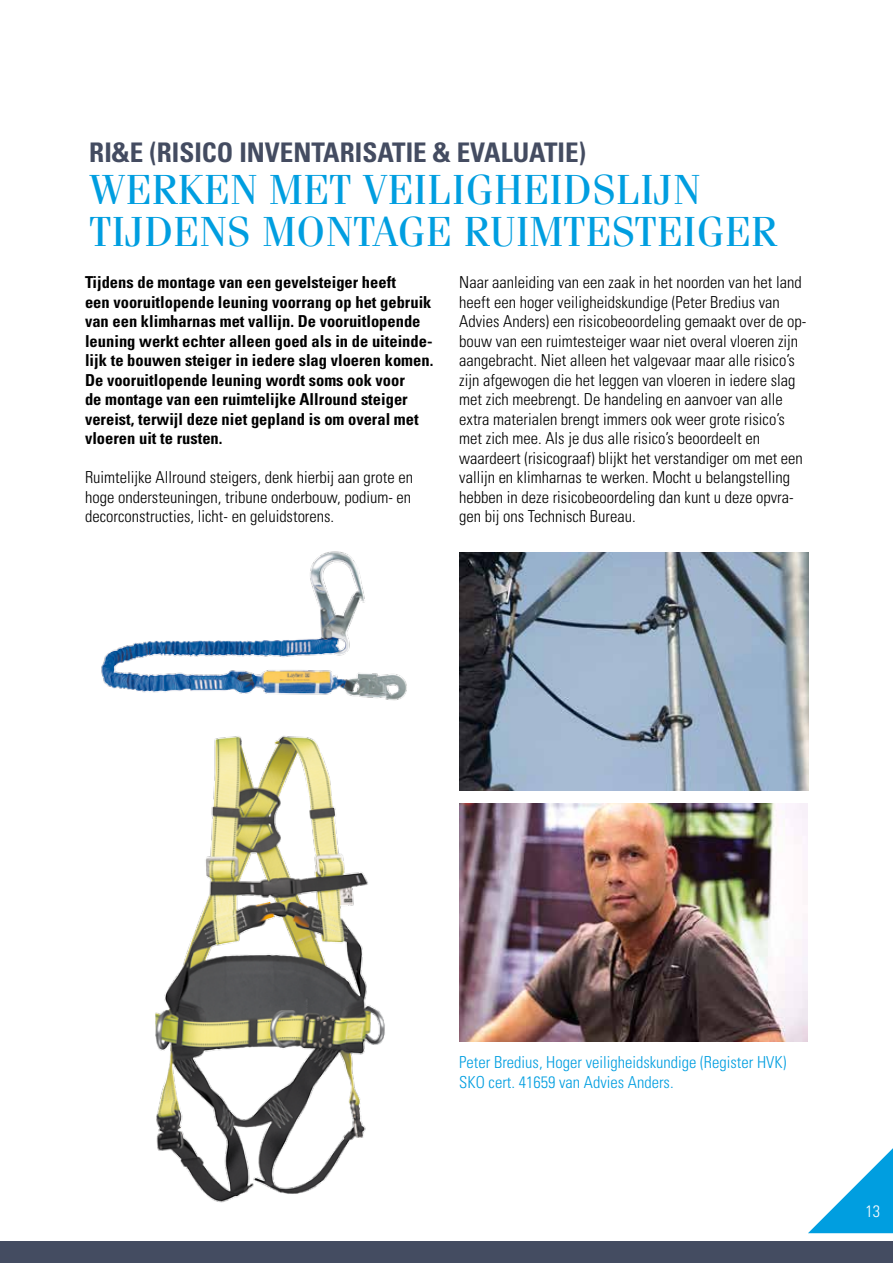
<style>
.page{position:relative;width:893px;height:1263px;background:#fff}
.page>*{position:absolute;margin:0;border:0;box-sizing:border-box;transform-origin:0 0}
.t1{font:42px/42px "Fenice Pro ITC";letter-spacing:.01em;color:#009ee0}
.t2{font:700 condensed 27px "Univers";color:#444c61}
.t3{font:300 condensed 16.5px/19.5px "Univers";color:#000;text-align:justify}
.t4{font:700 condensed 16.5px/19.5px "Univers";color:#000}
.t5{font:300 condensed 16.5px/19.5px "Univers";color:#009ee0}
.t6{font:300 condensed 16.5px "Univers";color:#fff}
</style>
<div class="page">
<div style="left:0;top:1242px;width:893px;height:21px;background:#444c61"></div>
<svg style="left:808px;top:1148px;width:85px;height:85px"></svg>
<img style="left:459px;top:803px;width:349px;height:238px">
<img style="left:155px;top:735px;width:230px;height:468px">
<img style="left:101px;top:551px;width:306px;height:150px">
<img style="left:459px;top:552px;width:349px;height:238px">
<h2 class="t2" style="left:89px;top:136px;width:498px">RI&amp;E (RISICO INVENTARISATIE &amp; EVALUATIE)</h2>
<h1 class="t1" style="left:90px;top:168px;width:689px">WERKEN MET VEILIGHEIDSLIJN<br>TIJDENS MONTAGE RUIMTESTEIGER</h1>
<p class="t4" style="left:85px;top:272px;width:350px">Tijdens de montage van een gevelsteiger heeft<br>een vooruitlopende leuning voorrang op het gebruik van een klimharnas met vallijn. De vooruitlopende leuning werkt echter alleen goed als in de uiteinde&shy;lijk te bouwen steiger in iedere slag vloeren komen.<br>De vooruitlopende leuning wordt soms ook voor<br>de montage van een ruimtelijke Allround steiger vereist, terwijl deze niet gepland is om overal met vloeren uit te rusten.</p>
<p class="t3" style="left:85px;top:467px;width:329px">Ruimtelijke Allround steigers, denk hierbij aan grote en hoge ondersteuningen, tribune onderbouw, podium- en decorconstructies, licht- en geluidstorens.</p>
<p class="t3" style="left:459px;top:272px;width:349px;text-align:left">Naar aanleiding van een zaak in het noorden van het land heeft een hoger veiligheidskundige (Peter Bredius van Advies Anders) een risicobeoordeling gemaakt over de op&shy;bouw van een ruimtesteiger waar niet overal vloeren zijn aangebracht. Niet alleen het valgevaar maar alle risico’s zijn afgewogen die het leggen van vloeren in iedere slag met zich meebrengt. De handeling en aanvoer van alle extra materialen brengt immers ook weer grote risico’s met zich mee. Als je dus alle risico’s beoordeelt en waardeert (risicograaf) blijkt het verstandiger om met een vallijn en klimharnas te werken. Mocht u belangstelling hebben in deze risicobeoordeling dan kunt u deze opvra&shy;gen bij ons Technisch Bureau.</p>
<p class="t5" style="left:459px;top:1052px;width:329px">Peter Bredius, Hoger veiligheidskundige (Register HVK)<br>SKO cert. 41659 van Advies Anders.</p>
<p class="t6" style="left:865px;top:1202px;width:16px">13</p>
</div>
